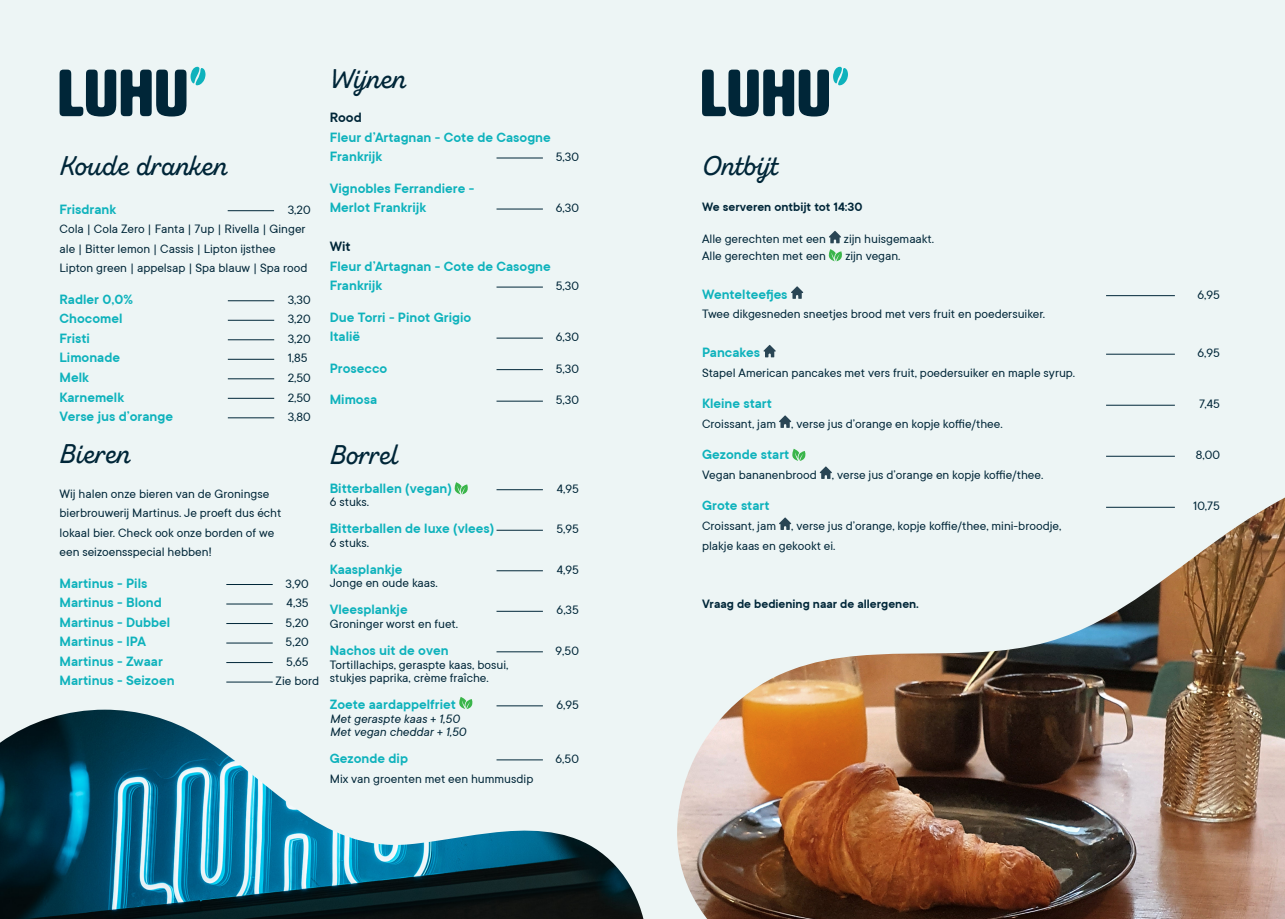
<style>
.page{position:relative;width:1285px;height:919px;background:#fff}
.page>*{position:absolute;margin:0;border:0;box-sizing:border-box;transform-origin:0 0}
.t1{font:27px "Zing Script Rust SB Demo Base";letter-spacing:.005em;color:#002638}
.t2{font:600 15px "TT Commons";color:#0eb2bc}
.t3{font:600 15px "TT Commons";color:#002638}
.t4{font:13.5px "TT Commons";color:#002638}
.t5{font:600 13.5px "TT Commons";color:#002638}
.t6{font:italic 13.5px "TT Commons";color:#002638}
</style>
<div class="page">
<div style="left:642px;top:0;width:642px;height:918px;background:#edf5f5"></div>
<img style="left:677px;top:498px;width:607px;height:420px">
<div style="left:0;top:0;width:642px;height:918px;background:#edf5f5"></div>
<hr style="left:228px;top:210px;width:46px;height:1px;background:#002638">
<hr style="left:228px;top:300px;width:46px;height:1px;background:#002638">
<hr style="left:228px;top:320px;width:46px;height:1px;background:#002638">
<hr style="left:228px;top:339px;width:46px;height:1px;background:#002638">
<hr style="left:228px;top:359px;width:46px;height:1px;background:#002638">
<hr style="left:228px;top:378px;width:46px;height:1px;background:#002638">
<hr style="left:228px;top:398px;width:46px;height:1px;background:#002638">
<hr style="left:228px;top:417px;width:46px;height:1px;background:#002638">
<hr style="left:226px;top:584px;width:47px;height:1px;background:#002638">
<hr style="left:226px;top:603px;width:47px;height:1px;background:#002638">
<hr style="left:226px;top:623px;width:47px;height:1px;background:#002638">
<hr style="left:226px;top:642px;width:47px;height:1px;background:#002638">
<hr style="left:226px;top:662px;width:47px;height:1px;background:#002638">
<hr style="left:226px;top:681px;width:47px;height:1px;background:#002638">
<hr style="left:496px;top:158px;width:47px;height:1px;background:#002638">
<hr style="left:496px;top:209px;width:47px;height:1px;background:#002638">
<hr style="left:496px;top:287px;width:47px;height:1px;background:#002638">
<hr style="left:496px;top:338px;width:47px;height:1px;background:#002638">
<hr style="left:496px;top:369px;width:47px;height:1px;background:#002638">
<hr style="left:496px;top:401px;width:47px;height:1px;background:#002638">
<svg style="left:454px;top:482px;width:14px;height:12px"></svg>
<hr style="left:496px;top:489px;width:47px;height:1px;background:#002638">
<hr style="left:496px;top:530px;width:47px;height:1px;background:#002638">
<hr style="left:496px;top:570px;width:47px;height:1px;background:#002638">
<hr style="left:496px;top:611px;width:47px;height:1px;background:#002638">
<hr style="left:496px;top:651px;width:47px;height:1px;background:#002638">
<svg style="left:60px;top:67px;width:145px;height:49px"></svg>
<img style="left:0;top:709px;width:643px;height:209px">
<svg style="left:829px;top:231px;width:12px;height:12px"></svg>
<svg style="left:828px;top:249px;width:14px;height:12px"></svg>
<svg style="left:791px;top:286px;width:12px;height:13px"></svg>
<hr style="left:1105px;top:295px;width:69px;height:1px;background:#002638">
<svg style="left:763px;top:345px;width:12px;height:12px"></svg>
<hr style="left:1105px;top:354px;width:69px;height:1px;background:#002638">
<hr style="left:1105px;top:405px;width:69px;height:1px;background:#002638">
<svg style="left:779px;top:415px;width:12px;height:13px"></svg>
<svg style="left:792px;top:449px;width:14px;height:12px"></svg>
<hr style="left:1105px;top:456px;width:69px;height:1px;background:#002638">
<svg style="left:819px;top:466px;width:13px;height:13px"></svg>
<hr style="left:1105px;top:507px;width:69px;height:1px;background:#002638">
<svg style="left:778px;top:517px;width:13px;height:13px"></svg>
<svg style="left:702px;top:67px;width:145px;height:49px"></svg>
<p class="t1" style="left:60px;top:149px;width:169px">Koude dranken</p>
<p class="t2" style="left:60px;top:200px;width:58px">Frisdrank</p>
<p class="t4" style="left:288px;top:201px;width:24px">3,20</p>
<p class="t4" style="left:60px;top:221px;width:247px">Cola | Cola Zero | Fanta | 7up | Rivella | Ginger</p>
<p class="t4" style="left:60px;top:240px;width:217px">ale | Bitter lemon | Cassis | Lipton ijsthee</p>
<p class="t4" style="left:60px;top:260px;width:249px">Lipton green | appelsap | Spa blauw | Spa rood</p>
<p class="t2" style="left:60px;top:290px;width:75px">Radler 0,0%</p>
<p class="t4" style="left:288px;top:291px;width:24px">3,30</p>
<p class="t2" style="left:60px;top:309px;width:64px">Chocomel</p>
<p class="t4" style="left:288px;top:311px;width:24px">3,20</p>
<p class="t2" style="left:60px;top:329px;width:32px">Fristi</p>
<p class="t4" style="left:288px;top:330px;width:24px">3,20</p>
<p class="t2" style="left:60px;top:348px;width:62px">Limonade</p>
<p class="t4" style="left:288px;top:350px;width:21px">1,85</p>
<p class="t2" style="left:60px;top:368px;width:31px">Melk</p>
<p class="t4" style="left:288px;top:369px;width:25px">2,50</p>
<p class="t2" style="left:60px;top:387px;width:66px">Karnemelk</p>
<p class="t4" style="left:288px;top:389px;width:25px">2,50</p>
<p class="t2" style="left:60px;top:407px;width:115px">Verse jus d’orange</p>
<p class="t4" style="left:288px;top:408px;width:25px">3,80</p>
<p class="t1" style="left:60px;top:437px;width:72px">Bieren</p>
<p class="t4" style="left:60px;top:485px;width:211px">Wij halen onze bieren van de Groningse</p>
<p class="t4" style="left:60px;top:504px;width:223px">bierbrouwerij Martinus. Je proeft dus écht</p>
<p class="t4" style="left:60px;top:524px;width:216px">lokaal bier. Check ook onze borden of we</p>
<p class="t4" style="left:60px;top:543px;width:154px">een seizoensspecial hebben!</p>
<p class="t2" style="left:60px;top:573px;width:89px">Martinus - Pils</p>
<p class="t4" style="left:285px;top:575px;width:25px">3,90</p>
<p class="t2" style="left:60px;top:593px;width:104px">Martinus - Blond</p>
<p class="t4" style="left:286px;top:594px;width:24px">4,35</p>
<p class="t2" style="left:60px;top:612px;width:112px">Martinus - Dubbel</p>
<p class="t4" style="left:285px;top:614px;width:25px">5,20</p>
<p class="t2" style="left:60px;top:632px;width:88px">Martinus - IPA</p>
<p class="t4" style="left:285px;top:633px;width:25px">5,20</p>
<p class="t2" style="left:60px;top:651px;width:105px">Martinus - Zwaar</p>
<p class="t4" style="left:286px;top:653px;width:24px">5,65</p>
<p class="t2" style="left:60px;top:671px;width:116px">Martinus - Seizoen</p>
<p class="t4" style="left:275px;top:672px;width:45px">Zie bord</p>
<p class="t1" style="left:330px;top:62px;width:78px">Wijnen</p>
<p class="t3" style="left:330px;top:108px;width:34px">Rood</p>
<p class="t2" style="left:330px;top:127px;width:222px">Fleur d’Artagnan - Cote de Casogne</p>
<p class="t2" style="left:330px;top:147px;width:54px">Frankrijk</p>
<p class="t4" style="left:555px;top:148px;width:25px">5,30</p>
<p class="t2" style="left:330px;top:178px;width:146px">Vignobles Ferrandiere -</p>
<p class="t2" style="left:330px;top:198px;width:98px">Merlot Frankrijk</p>
<p class="t4" style="left:555px;top:199px;width:25px">6,30</p>
<p class="t3" style="left:330px;top:237px;width:22px">Wit</p>
<p class="t2" style="left:330px;top:256px;width:222px">Fleur d’Artagnan - Cote de Casogne</p>
<p class="t2" style="left:330px;top:276px;width:54px">Frankrijk</p>
<p class="t4" style="left:555px;top:277px;width:25px">5,30</p>
<p class="t2" style="left:330px;top:307px;width:143px">Due Torri - Pinot Grigio</p>
<p class="t2" style="left:330px;top:327px;width:32px">Italië</p>
<p class="t4" style="left:555px;top:328px;width:25px">6,30</p>
<p class="t2" style="left:330px;top:358px;width:59px">Prosecco</p>
<p class="t4" style="left:555px;top:360px;width:25px">5,30</p>
<p class="t2" style="left:330px;top:390px;width:49px">Mimosa</p>
<p class="t4" style="left:555px;top:391px;width:25px">5,30</p>
<p class="t1" style="left:330px;top:438px;width:70px">Borrel</p>
<p class="t2" style="left:330px;top:478px;width:123px">Bitterballen (vegan)</p>
<p class="t4" style="left:556px;top:480px;width:24px">4,95</p>
<p class="t4" style="left:330px;top:493px;width:41px">6 stuks.</p>
<p class="t2" style="left:330px;top:519px;width:166px">Bitterballen de luxe (vlees)</p>
<p class="t4" style="left:556px;top:520px;width:24px">5,95</p>
<p class="t4" style="left:330px;top:534px;width:41px">6 stuks.</p>
<p class="t2" style="left:330px;top:559px;width:74px">Kaasplankje</p>
<p class="t4" style="left:556px;top:561px;width:24px">4,95</p>
<p class="t4" style="left:330px;top:574px;width:109px">Jonge en oude kaas.</p>
<p class="t2" style="left:330px;top:600px;width:79px">Vleesplankje</p>
<p class="t4" style="left:556px;top:601px;width:24px">6,35</p>
<p class="t4" style="left:330px;top:615px;width:130px">Groninger worst en fuet.</p>
<p class="t2" style="left:330px;top:640px;width:120px">Nachos uit de oven</p>
<p class="t4" style="left:555px;top:642px;width:25px">9,50</p>
<p class="t4" style="left:330px;top:655px;width:180px">Tortillachips, geraspte kaas, bosui,</p>
<p class="t4" style="left:330px;top:669px;width:160px">stukjes paprika, crème fraîche.</p>
<p class="t2" style="left:330px;top:694px;width:128px">Zoete aardappelfriet</p>
<p class="t4" style="left:556px;top:696px;width:24px">6,95</p>
<p class="t6" style="left:330px;top:709px;width:131px">Met geraspte kaas + 1,50</p>
<p class="t6" style="left:330px;top:723px;width:138px">Met vegan cheddar + 1,50</p>
<p class="t2" style="left:330px;top:748px;width:80px">Gezonde dip</p>
<p class="t4" style="left:555px;top:750px;width:25px">6,50</p>
<p class="t4" style="left:330px;top:769px;width:205px">Mix van groenten met een hummusdip</p>
<p class="t1" style="left:702px;top:149px;width:78px">Ontbijt</p>
<p class="t5" style="left:702px;top:198px;width:162px">We serveren ontbijt tot 14:30</p>
<p class="t4" style="left:702px;top:231px;width:125px">Alle gerechten met een</p>
<p class="t4" style="left:843px;top:231px;width:92px">zijn huisgemaakt.</p>
<p class="t4" style="left:702px;top:247px;width:125px">Alle gerechten met een</p>
<p class="t4" style="left:845px;top:247px;width:57px">zijn vegan.</p>
<p class="t2" style="left:702px;top:284px;width:87px">Wentelteefjes</p>
<p class="t4" style="left:1197px;top:286px;width:24px">6,95</p>
<p class="t4" style="left:702px;top:306px;width:344px">Twee dikgesneden sneetjes brood met vers fruit en poedersuiker.</p>
<p class="t2" style="left:702px;top:343px;width:60px">Pancakes</p>
<p class="t4" style="left:1197px;top:345px;width:24px">6,95</p>
<p class="t4" style="left:702px;top:364px;width:374px">Stapel American pancakes met vers fruit, poedersuiker en maple syrup.</p>
<p class="t2" style="left:702px;top:394px;width:71px">Kleine start</p>
<p class="t4" style="left:1198px;top:396px;width:22px">7,45</p>
<p class="t4" style="left:702px;top:415px;width:302px">Croissant, jam , verse jus d’orange en kopje koffie/thee.</p>
<p class="t2" style="left:702px;top:445px;width:89px">Gezonde start</p>
<p class="t4" style="left:1195px;top:447px;width:26px">8,00</p>
<p class="t4" style="left:702px;top:466px;width:343px">Vegan bananenbrood , verse jus d’orange en kopje koffie/thee.</p>
<p class="t2" style="left:702px;top:496px;width:69px">Grote start</p>
<p class="t4" style="left:1192px;top:498px;width:28px">10,75</p>
<p class="t4" style="left:702px;top:517px;width:361px">Croissant, jam , verse jus d’orange, kopje koffie/thee, mini-broodje,</p>
<p class="t4" style="left:702px;top:537px;width:135px">plakje kaas en gekookt ei.</p>
<p class="t5" style="left:702px;top:595px;width:218px">Vraag de bediening naar de allergenen.</p>
</div>
